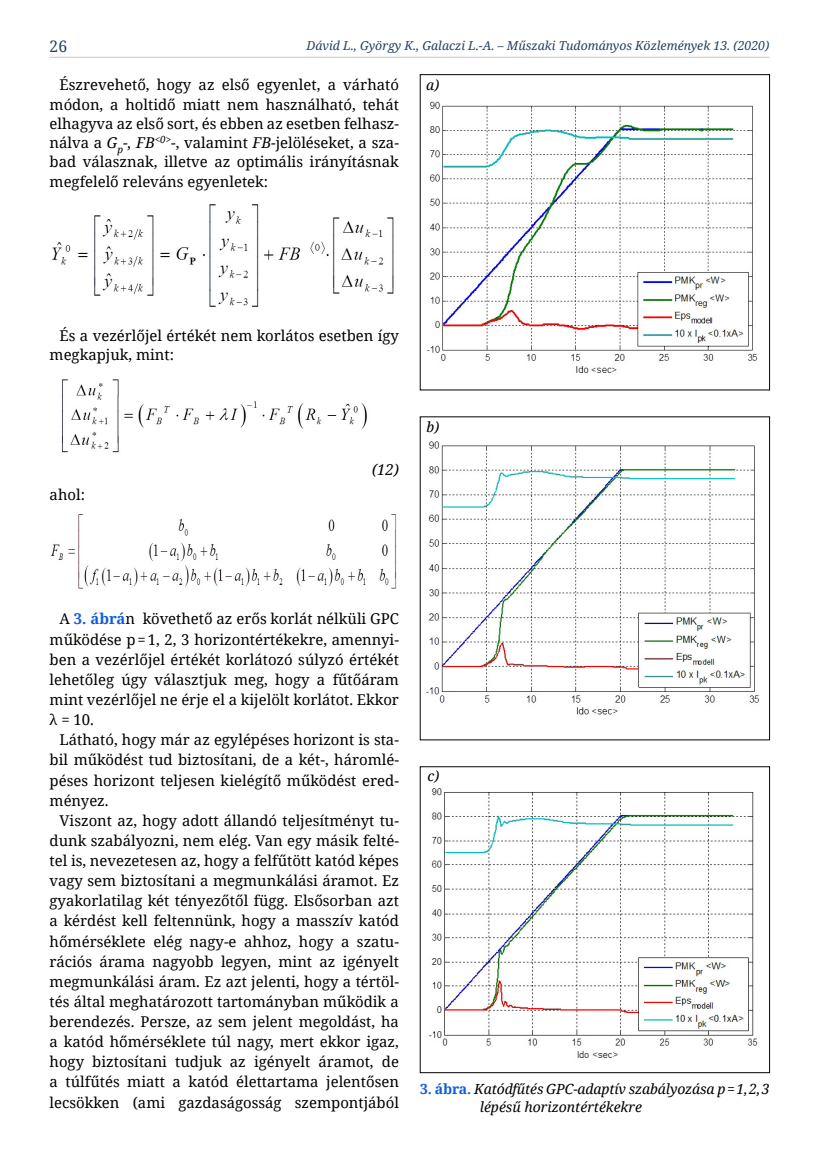
<style>
.page{position:relative;width:819px;height:1161px;background:#fff}
.page>*{position:absolute;margin:0;border:0;box-sizing:border-box;transform-origin:0 0}
.t1{font:15.75px "Noto Serif";color:#244061}
.t2{font:14.88px/20.1px "Noto Serif";color:#000;text-align:justify}
.t3{font:italic 14.88px "Noto Serif";color:#000}
.t4{font:italic 14px/17.5px "Noto Serif";letter-spacing:-.01em;color:#000}
.t5{font:italic 12.25px "Noto Serif";color:#244061}
.s1{font-style:italic}
.s2{font-weight:700;color:#0f5dd8}
.s3{font-weight:700;font-style:normal;color:#0f5dd8}
</style>
<div class="page">
<hr style="left:50px;top:57px;width:719px;height:1px;background:#c6c6c6">
<img style="left:52px;top:204px;width:342px;height:103px">
<img style="left:61px;top:379px;width:306px;height:74px">
<img style="left:50px;top:514px;width:347px;height:75px">
<img style="left:427px;top:101px;width:331px;height:272px">
<img style="left:426px;top:441px;width:334px;height:274px">
<img style="left:428px;top:788px;width:330px;height:270px">
<p class="t1" style="left:50px;top:35px;width:19px">26</p>
<p class="t5" style="left:306px;top:37px;width:464px">Dávid L., György K., Galaczi L.-A. – Műszaki Tudományos Közlemények 13. (2020)</p>
<p class="t2" style="left:50px;top:75px;width:351px;line-height:19.2px;text-indent:10px">Észrevehető, hogy az első egyenlet, a várható módon, a holtidő miatt nem használható, tehát elhagyva az első sort, és ebben az esetben felhasz&shy;nálva a <span class="s1">G</span><sub>p</sub><span class="s1">-, FB</span><sup>&lt;0&gt;</sup><span class="s1">-</span>, valamint <span class="s1">FB</span>-jelöléseket, a sza&shy;bad válasznak, illetve az optimális irányításnak megfelelő releváns egyenletek:</p>
<p class="t4" style="left:426px;top:75px;width:14px">a)</p>
<p class="t2" style="left:50px;top:325px;width:351px;line-height:19.2px;text-indent:10px">És a vezérlőjel értékét nem korlátos esetben így megkapjuk, mint:</p>
<p class="t2" style="left:50px;top:484px;width:37px">ahol:</p>
<p class="t3" style="left:372px;top:460px;width:28px">(12)</p>
<p class="t4" style="left:426px;top:417px;width:14px">b)</p>
<p class="t2" style="left:50px;top:608px;width:351px;text-indent:10px">A <span class="s2">3. ábrá</span>n követhető az erős korlát nélküli GPC működése p=1, 2, 3 horizontértékekre, amennyi&shy;ben a vezérlőjel értékét korlátozó súlyzó értékét lehetőleg úgy választjuk meg, hogy a fűtőáram mint vezérlőjel ne érje el a kijelölt korlátot. Ekkor λ = 10.</p>
<p class="t2" style="left:50px;top:729px;width:351px;text-indent:10px">Látható, hogy már az egylépéses horizont is sta&shy;bil működést tud biztosítani, de a két-, háromlé&shy;péses horizont teljesen kielégítő működést ered&shy;ményez.</p>
<p class="t2" style="left:50px;top:810px;width:351px;text-indent:10px">Viszont az, hogy adott állandó teljesítményt tu&shy;dunk szabályozni, nem elég. Van egy másik felté&shy;tel is, nevezetesen az, hogy a felfűtött katód képes vagy sem biztosítani a megmunkálási áramot. Ez gyakorlatilag két tényezőtől függ. Elsősorban azt a kérdést kell feltennünk, hogy a masszív katód hőmérséklete elég nagy-e ahhoz, hogy a szatu&shy;rációs árama nagyobb legyen, mint az igényelt megmunkálási áram. Ez azt jelenti, hogy a tértöl&shy;tés által meghatározott tartományban működik a berendezés. Persze, az sem jelent megoldást, ha a katód hőmérséklete túl nagy, mert ekkor igaz, hogy biztosítani tudjuk az igényelt áramot, de a túlfűtés miatt a katód élettartama jelentősen lecsökken (ami gazdaságosság szempontjából</p>
<p class="t4" style="left:427px;top:767px;width:13px">c)</p>
<p class="t4" style="left:479px;top:1080px;width:291px;text-indent:-60px"><span class="s3">3. ábra.</span> Katódfűtés GPC-adaptív szabályozása p=1,2,3 lépésű horizontértékekre</p>
</div>
